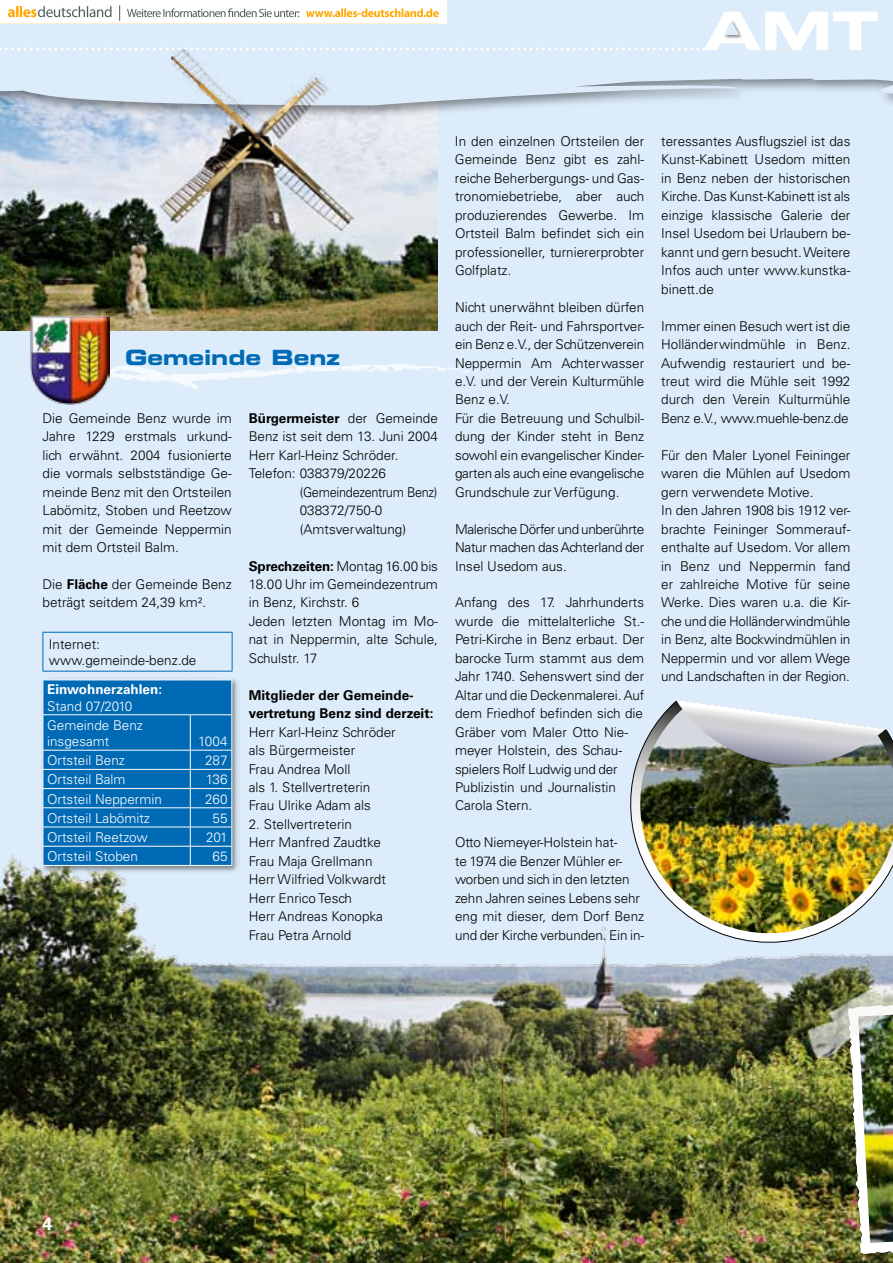
<style>
.page{position:relative;width:893px;height:1263px;background:#dcecfa}
.page>*{position:absolute;margin:0;border:0;box-sizing:border-box;transform-origin:0 0}
.t1{font:21px "Eurostile Bold Extended Two";color:#006ab5}
.t2{font:300 13.5px/18.5px "Univers";color:#000}
.t3{font:300 13.5px/19.2px "Univers";color:#fff}
.t4{font:300 13.5px/18.5px "Univers";letter-spacing:-.02em;color:#000;scale:.94 1}
.t5{font:700 13.5px/18.5px "Univers";color:#000}
.t6{font:700 13.5px "Univers";color:#fff}
.s1{font-weight:700}
</style>
<div class="page">
<img style="left:0;top:854px;width:893px;height:409px">
<img style="left:0;top:120px;width:438px;height:210px">
<div style="left:845px;top:986px;width:48px;height:275px;background:#000;opacity:.45"></div>
<img style="left:848px;top:1069px;width:45px;height:186px">
<img style="left:858px;top:1069px;width:35px;height:174px">
<img style="left:795px;top:972px;width:98px;height:97px">
<div style="left:0;top:0;width:893px;height:120px;background:#000;opacity:.45"></div>
<svg style="left:0;top:0;width:892px;height:105px"></svg>
<svg style="left:704px;top:12px;width:174px;height:38px"></svg>
<svg style="left:0;top:47px;width:698px;height:3px"></svg>
<hr style="left:892px;top:0;width:1px;height:120px;background:#dcecfa">
<svg style="left:892px;top:81px;width:1px;height:23px"></svg>
<svg style="left:110px;top:364px;width:398px;height:25px"></svg>
<img style="left:31px;top:316px;width:79px;height:88px">
<img style="left:171px;top:49px;width:159px;height:174px">
<hr style="left:43px;top:632px;width:189px;height:1px;background:#006ab5">
<hr style="left:43px;top:633px;width:1px;height:38px;background:#006ab5">
<hr style="left:232px;top:633px;width:1px;height:38px;background:#006ab5">
<hr style="left:43px;top:671px;width:189px;height:1px;background:#006ab5">
<div style="left:39px;top:676px;width:201px;height:197px;background:#000;opacity:.45"></div>
<hr style="left:43px;top:679px;width:147px;height:1px;background:#fff">
<hr style="left:190px;top:679px;width:42px;height:1px;background:#fff">
<svg style="left:43px;top:680px;width:189px;height:185px;background:#0c71b8"></svg>
<hr style="left:43px;top:865px;width:189px;height:1px;background:#fff">
<svg style="left:630px;top:701px;width:263px;height:241px"></svg>
<img style="left:630px;top:709px;width:263px;height:226px">
<svg style="left:676px;top:700px;width:209px;height:83px"></svg>
<img style="left:0;top:0;width:446px;height:24px">
<svg style="left:43px;top:1217px;width:9px;height:13px"></svg>
<h1 class="t1" style="left:125px;top:343px;width:216px">Gemeinde Benz</h1>
<p class="t2" style="left:43px;top:409px;width:191px;text-align:justify">Die Gemeinde Benz wurde im Jahre 1229 erstmals urkund&shy;lich erwähnt. 2004 fusionierte die vormals selbstständige Ge&shy;meinde Benz mit den Ortsteilen Labömitz, Stoben und Reetzow mit der Gemeinde Neppermin mit dem Ortsteil Balm.</p>
<p class="t2" style="left:43px;top:575px;width:191px">Die <span class="s1">Fläche</span> der Gemeinde Benz beträgt seitdem 24,39 km².</p>
<p class="t2" style="left:49px;top:636px;width:149px;line-height:16.2px">Internet: www.gemeinde-benz.de</p>
<p class="t6" style="left:47px;top:682px;width:116px">Einwohnerzahlen:</p>
<p class="t3" style="left:47px;top:696px;width:97px">Stand 07/2010<br>Gemeinde Benz</p>
<p class="t3" style="left:47px;top:731px;width:64px">insgesamt</p>
<p class="t3" style="left:198px;top:731px;width:31px">1004</p>
<p class="t3" style="left:47px;top:751px;width:79px">Ortsteil Benz</p>
<p class="t3" style="left:205px;top:751px;width:24px">287</p>
<p class="t3" style="left:47px;top:770px;width:80px">Ortsteil Balm</p>
<p class="t3" style="left:206px;top:770px;width:23px">136</p>
<p class="t3" style="left:47px;top:789px;width:116px">Ortsteil Neppermin</p>
<p class="t3" style="left:205px;top:789px;width:24px">260</p>
<p class="t3" style="left:47px;top:808px;width:104px">Ortsteil Labömitz</p>
<p class="t3" style="left:213px;top:808px;width:17px">55</p>
<p class="t3" style="left:47px;top:828px;width:102px">Ortsteil Reetzow</p>
<p class="t3" style="left:206px;top:828px;width:23px">201</p>
<p class="t3" style="left:47px;top:847px;width:92px">Ortsteil Stoben</p>
<p class="t3" style="left:213px;top:847px;width:17px">65</p>
<p class="t2" style="left:249px;top:409px;width:191px"><span class="s1">Bürgermeister</span> der Gemeinde<br>Benz ist seit dem 13. Juni 2004<br>Herr Karl-Heinz Schröder.<br>Telefon: 038379/20226</p>
<p class="t4" style="left:300px;top:483px;width:148px">(Gemeindezentrum Benz)<br>038372/750-0 (Amtsverwaltung)</p>
<p class="t2" style="left:249px;top:556px;width:191px"><span class="s1">Sprechzeiten:</span> Montag 16. 00 bis<br>18.00 Uhr im Gemeindezentrum in Benz, Kirchstr. 6<br>Jeden letzten Montag im Mo&shy;nat in Neppermin, alte Schule,<br>Schulstr. 17</p>
<p class="t5" style="left:249px;top:686px;width:186px">Mitglieder der Gemeinde&shy;vertretung Benz sind derzeit:</p>
<p class="t2" style="left:249px;top:723px;width:148px">Herr Karl-Heinz Schröder als Bürgermeister<br>Frau Andrea Moll<br>als 1. Stellvertreterin<br>Frau Ulrike Adam als</p>
<p class="t2" style="left:249px;top:815px;width:139px">2. Stellvertreterin<br>Herr Manfred Zaudtke<br>Frau Maja Grellmann<br>Herr Wilfried Volkwardt<br>Herr Enrico Tesch<br>Herr Andreas Konopka<br>Frau Petra Arnold</p>
<p class="t2" style="left:455px;top:132px;width:191px;text-align:justify">In den einzelnen Ortsteilen der Gemeinde Benz gibt es zahl&shy;reiche Beherbergungs- und Gas&shy;tronomiebetriebe, aber auch produzierendes Gewerbe. Im Ortsteil Balm befindet sich ein professioneller, turniererprobter Golfplatz.</p>
<p class="t2" style="left:455px;top:298px;width:191px">Nicht unerwähnt bleiben dürfen auch der Reit- und Fahrsportver&shy;ein Benz e.V. , der Schützenverein<br>Neppermin Am Achterwasser e.V. und der Verein Kulturmühle<br>Benz e.V.<br>Für die Betreuung und Schulbil&shy;dung der Kinder steht in Benz sowohl ein evangelischer Kinder&shy;garten als auch eine evangelische<br>Grundschule zur Verfügung.</p>
<p class="t2" style="left:455px;top:520px;width:191px;text-align:justify">Malerische Dörfer und unberührte Natur machen das Achterland der Insel Usedom aus.</p>
<p class="t2" style="left:455px;top:593px;width:191px">Anfang des 17. Jahrhunderts wurde die mittelalterliche St.-<br>Petri-Kirche in Benz erbaut. Der barocke Turm stammt aus dem<br>Jahr 1740. Sehenswert sind der<br>Altar und die Deckenmalerei. Auf dem Friedhof befinden sich die<br>Gräber vom Maler Otto Nie&shy;meyer Holstein, des Schau&shy;spielers Rolf Ludwig und der<br>Publizistin und Journalistin<br>Carola Stern.</p>
<p class="t2" style="left:455px;top:833px;width:191px">Otto Niemeyer-Holstein hat-<br>te 1974 die Benzer Mühler er&shy;worben und sich in den letzten zehn Jahren seines Lebens sehr eng mit dieser, dem Dorf Benz und der Kirche verbunden. Ein in-</p>
<p class="t2" style="left:661px;top:132px;width:191px;text-align:justify">teressantes Ausflugsziel ist das Kunst-Kabinett Usedom mitten in Benz neben der historischen Kirche. Das Kunst-Kabinett ist als einzige klassische Galerie der Insel Usedom bei Urlaubern be&shy;kannt und gern besucht. Weitere Infos auch unter www. kunstka&shy;binett.de</p>
<p class="t2" style="left:661px;top:317px;width:191px">Immer einen Besuch wert ist die<br>Holländerwindmühle in Benz.<br>Aufwendig restauriert und be&shy;treut wird die Mühle seit 1992 durch den Verein Kulturmühle<br>Benz e.V. , www. muehle-benz.de</p>
<p class="t2" style="left:661px;top:446px;width:191px">Für den Maler Lyonel Feininger waren die Mühlen auf Usedom gern verwendete Motive.<br>In den Jahren 1908 bis 1912 ver&shy;brachte Feininger Sommerauf&shy;enthalte auf Usedom. Vor allem in Benz und Neppermin fand er zahlreiche Motive für seine<br>Werke. Dies waren u.a. die Kir&shy;che und die Holländerwindmühle in Benz, alte Bockwindmühlen in<br>Neppermin und vor allem Wege und Landschaften in der Region.</p>
</div>
